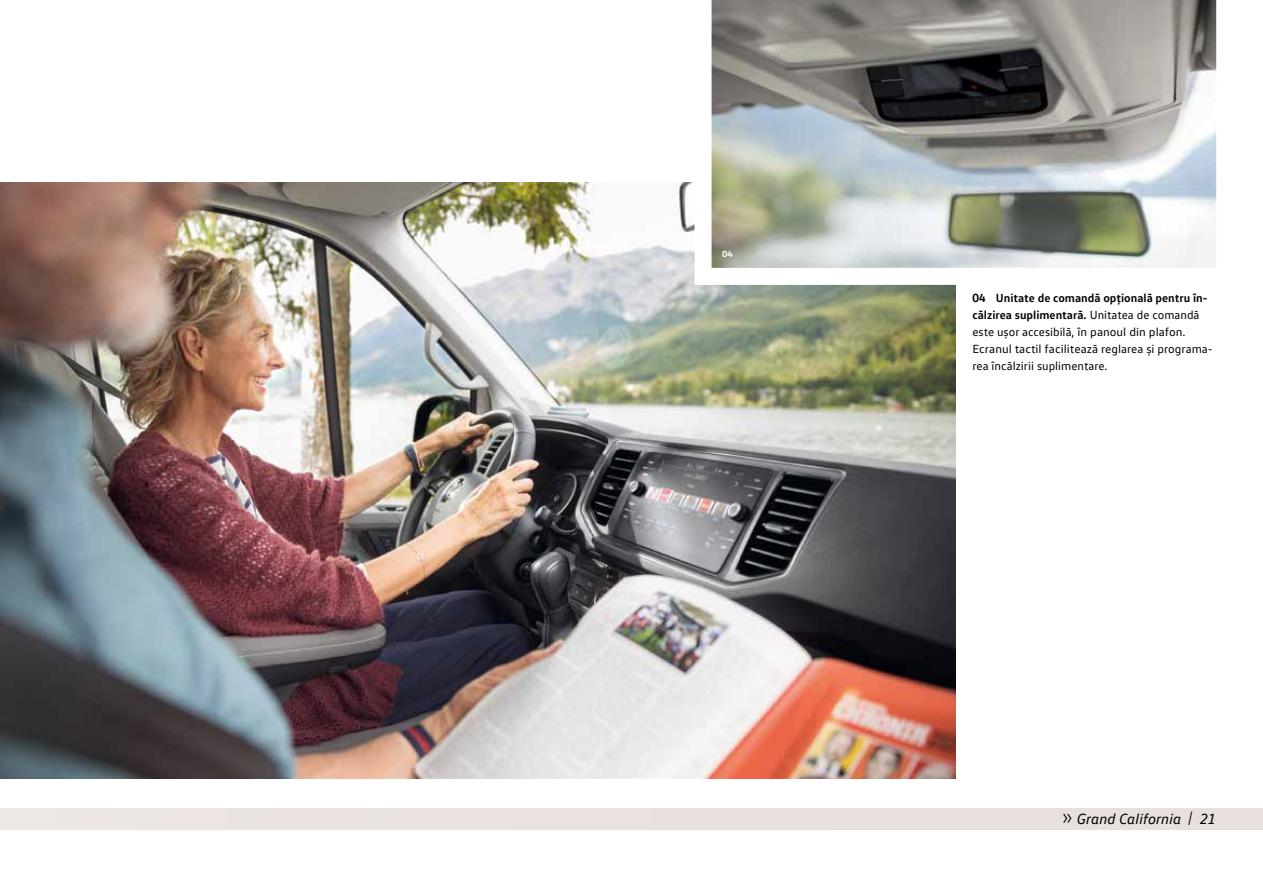
<style>
.page{position:relative;width:1263px;height:893px;background:#fff}
.page>*{position:absolute;margin:0;border:0;box-sizing:border-box;transform-origin:0 0}
.t1{font:italic 15px "VW Text";color:#000}
.t2{font:12px/17px "VW Text";color:#000}
.t3{font:700 9px "VW Head";color:#fff}
.s1{font-weight:700}
.s2{font-weight:300;font-style:normal;font-size:22.5px}
</style>
<div class="page">
<img style="left:0;top:183px;width:955px;height:595px">
<svg style="left:686px;top:0;width:531px;height:293px"></svg>
<div style="left:0;top:808px;width:1263px;height:21px;background:#e8e0dd"></div>
<p class="t3" style="left:722px;top:248px;width:12px">04</p>
<p class="t2" style="left:972px;top:289px;width:242px"><span class="s1">04 Unitate de comandă opțională pentru în&shy;călzirea suplimentară.</span> Unitatea de comandă este ușor accesibilă, în panoul din plafon.<br>Ecranul tactil facilitează reglarea și programa&shy;rea încălzirii suplimentare.</p>
<p class="t1" style="left:1062px;top:809px;width:156px"><span class="s2">»</span> Grand California | 21</p>
</div>
